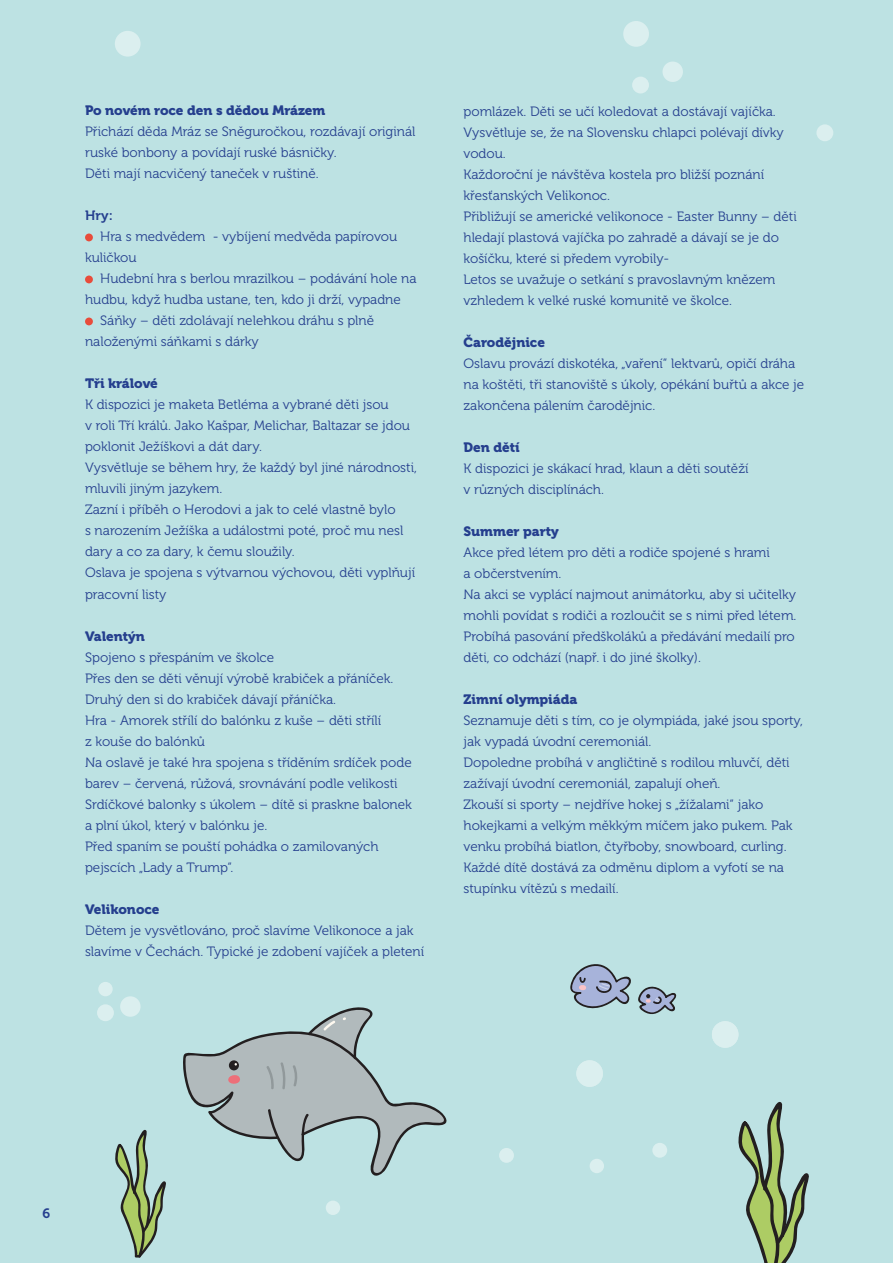
<style>
.page{position:relative;width:893px;height:1263px;background:#bde2e3}
.page>*{position:absolute;margin:0;border:0;box-sizing:border-box;transform-origin:0 0}
.t1{font:13.5px/21px "Museo 300";color:#253f8e}
.t2{font:13.5px "Museo 900";color:#253f8e}
.t3{font:13.5px "Museo 700";color:#253f8e}
</style>
<div class="page">
<svg style="left:738px;top:1102px;width:71px;height:161px"></svg>
<svg style="left:115px;top:1129px;width:51px;height:129px"></svg>
<div style="left:816px;top:124px;width:17px;height:17px;background:#dbefef;border-radius:50%"></div>
<div style="left:632px;top:77px;width:17px;height:16px;background:#dbefef;border-radius:50%"></div>
<div style="left:662px;top:62px;width:21px;height:20px;background:#dbefef;border-radius:50%"></div>
<div style="left:326px;top:1200px;width:14px;height:15px;background:#dbefef;border-radius:50%"></div>
<div style="left:590px;top:1159px;width:14px;height:14px;background:#dbefef;border-radius:50%"></div>
<div style="left:98px;top:982px;width:15px;height:14px;background:#dbefef;border-radius:50%"></div>
<div style="left:115px;top:31px;width:26px;height:26px;background:#dbefef;border-radius:50%"></div>
<div style="left:623px;top:21px;width:26px;height:26px;background:#dbefef;border-radius:50%"></div>
<div style="left:576px;top:1060px;width:27px;height:27px;background:#dbefef;border-radius:50%"></div>
<div style="left:712px;top:1021px;width:26px;height:27px;background:#dbefef;border-radius:50%"></div>
<div style="left:499px;top:1148px;width:15px;height:15px;background:#dbefef;border-radius:50%"></div>
<div style="left:652px;top:1143px;width:15px;height:15px;background:#dbefef;border-radius:50%"></div>
<div style="left:85px;top:234px;width:8px;height:7px;background:#e84c3b;border-radius:50%"></div>
<div style="left:85px;top:276px;width:8px;height:7px;background:#e84c3b;border-radius:50%"></div>
<div style="left:85px;top:318px;width:8px;height:7px;background:#e84c3b;border-radius:50%"></div>
<div style="left:97px;top:1004px;width:17px;height:17px;background:#dbefef;border-radius:50%"></div>
<div style="left:120px;top:996px;width:21px;height:21px;background:#dbefef;border-radius:50%"></div>
<svg style="left:638px;top:986px;width:39px;height:28px"></svg>
<svg style="left:570px;top:964px;width:61px;height:45px"></svg>
<svg style="left:183px;top:1007px;width:264px;height:169px"></svg>
<p class="t2" style="left:85px;top:103px;width:242px">Po novém roce den s dědou Mrázem</p>
<p class="t1" style="left:85px;top:122px;width:332px">Přichází děda Mráz se Sněguročkou, rozdávají originál ruské bonbony a povídají ruské básničky.<br>Děti mají nacvičený taneček v ruštině.</p>
<p class="t3" style="left:85px;top:208px;width:29px">Hry:</p>
<p class="t1" style="left:85px;top:227px;width:314px;text-indent:15px">Hra s medvědem - vybíjení medvěda papírovou kuličkou</p>
<p class="t1" style="left:100px;top:269px;width:318px">Hudební hra s berlou mrazilkou – podávání hole na</p>
<p class="t1" style="left:85px;top:290px;width:317px">hudbu, když hudba ustane, ten, kdo ji drží, vypadne</p>
<p class="t1" style="left:100px;top:311px;width:275px">Sáňky – děti zdolávají nelehkou dráhu s plně</p>
<p class="t1" style="left:85px;top:332px;width:175px">naloženými sáňkami s dárky</p>
<p class="t2" style="left:85px;top:376px;width:74px">Tři králové</p>
<p class="t1" style="left:85px;top:395px;width:334px">K dispozici je maketa Betléma a vybrané děti jsou<br>v roli Tří králů. Jako Kašpar, Melichar, Baltazar se jdou poklonit Ježíškovi a dát dary.<br>Vysvětluje se během hry, že každý byl jiné národnosti, mluvili jiným jazykem.<br>Zazní i příběh o Herodovi a jak to celé vlastně bylo<br>s narozením Ježíška a událostmi poté, proč mu nesl dary a co za dary, k čemu sloužily.<br>Oslava je spojena s výtvarnou výchovou, děti vyplňují pracovní listy</p>
<p class="t2" style="left:85px;top:628px;width:61px">Valentýn</p>
<p class="t1" style="left:85px;top:647px;width:328px">Spojeno s přespáním ve školce<br>Přes den se děti věnují výrobě krabiček a přáníček.<br>Druhý den si do krabiček dávají přáníčka.<br>Hra - Amorek střílí do balónku z kuše – děti střílí<br>z kouše do balónků<br>Na oslavě je také hra spojena s tříděním srdíček pode barev – červená, růžová, srovnávání podle velikosti Srdíčkové balonky s úkolem – dítě si praskne balonek a plní úkol, který v balónku je.<br>Před spaním se pouští pohádka o zamilovaných pejscích „Lady a Trump“.</p>
<p class="t2" style="left:85px;top:901px;width:76px">Velikonoce</p>
<p class="t1" style="left:85px;top:920px;width:341px">Dětem je vysvětlováno, proč slavíme Velikonoce a jak slavíme v Čechách. Typické je zdobení vajíček a pletení</p>
<p class="t1" style="left:463px;top:101px;width:335px">pomlázek. Děti se učí koledovat a dostávají vajíčka.<br>Vysvětluje se, že na Slovensku chlapci polévají dívky vodou.<br>Každoroční je návštěva kostela pro bližší poznání křesťanských Velikonoc.<br>Přibližují se americké velikonoce - Easter Bunny – děti hledají plastová vajíčka po zahradě a dávají se je do košíčku, které si předem vyrobily-<br>Letos se uvažuje o setkání s pravoslavným knězem vzhledem k velké ruské komunitě ve školce.</p>
<p class="t2" style="left:463px;top:334px;width:83px">Čarodějnice</p>
<p class="t1" style="left:463px;top:353px;width:342px">Oslavu provází diskotéka, „vaření“ lektvarů, opičí dráha na koštěti, tři stanoviště s úkoly, opékání buřtů a akce je zakončena pálením čarodějnic.</p>
<p class="t2" style="left:463px;top:439px;width:58px">Den dětí</p>
<p class="t1" style="left:463px;top:458px;width:286px">K dispozici je skákací hrad, klaun a děti soutěží v různých disciplínách.</p>
<p class="t2" style="left:463px;top:523px;width:97px">Summer party</p>
<p class="t1" style="left:463px;top:542px;width:334px">Akce před létem pro děti a rodiče spojené s hrami<br>a občerstvením.<br>Na akci se vyplácí najmout animátorku, aby si učitelky mohli povídat s rodiči a rozloučit se s nimi před létem.<br>Probíhá pasování předškoláků a předávání medailí pro děti, co odchází (např. i do jiné školky).</p>
<p class="t2" style="left:463px;top:691px;width:115px">Zimní olympiáda</p>
<p class="t1" style="left:463px;top:710px;width:341px">Seznamuje děti s tím, co je olympiáda, jaké jsou sporty, jak vypadá úvodní ceremoniál.<br>Dopoledne probíhá v angličtině s rodilou mluvčí, děti zažívají úvodní ceremoniál, zapalují oheň.<br>Zkouší si sporty – nejdříve hokej s „žížalami“ jako hokejkami a velkým měkkým míčem jako pukem. Pak venku probíhá biatlon, čtyřboby, snowboard, curling.<br>Každé dítě dostává za odměnu diplom a vyfotí se na stupínku vítězů s medailí.</p>
<p class="t3" style="left:43px;top:1206px;width:9px">6</p>
</div>
